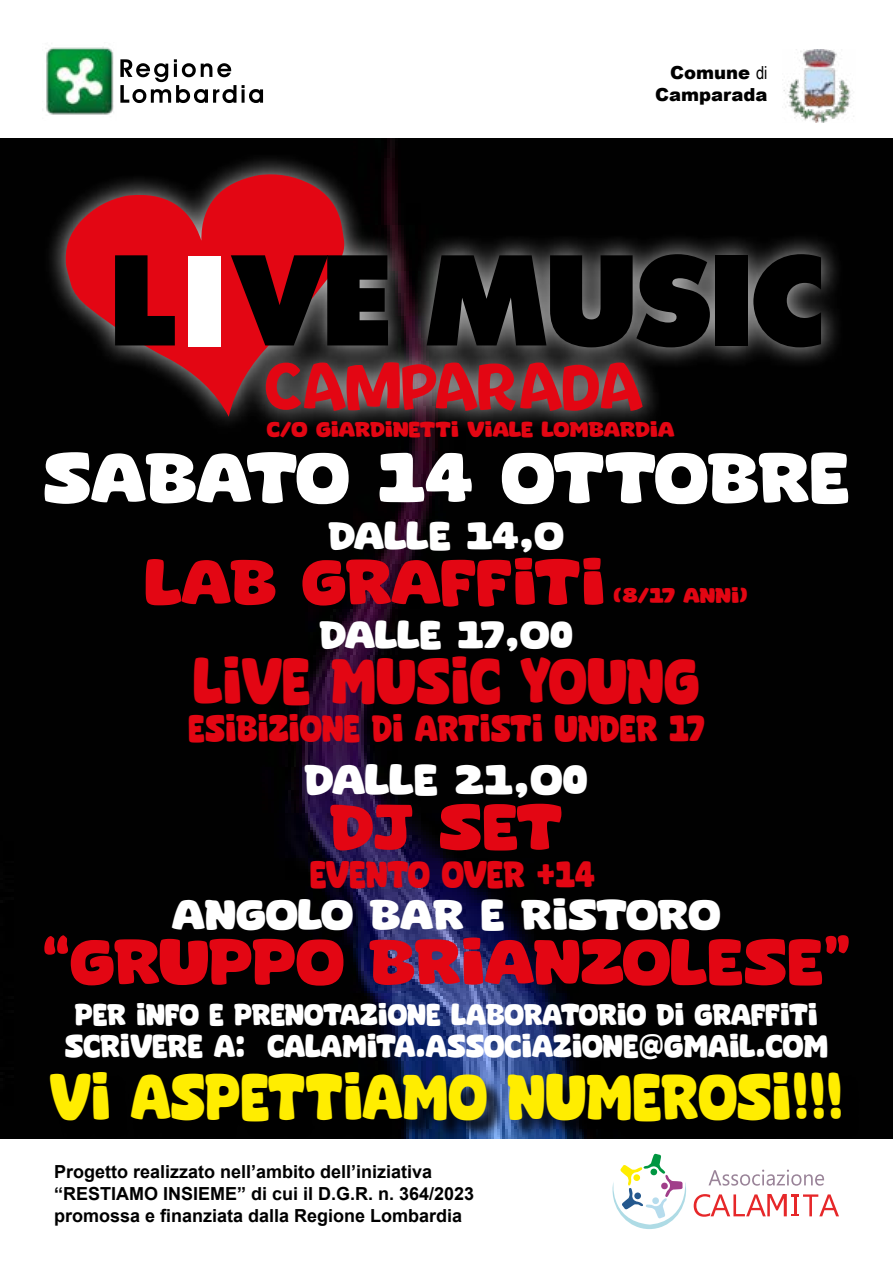
<style>
.page{position:relative;width:893px;height:1263px;background:#fff}
.page>*{position:absolute;margin:0;border:0;box-sizing:border-box;transform-origin:0 0}
.t1{font:60px "Super Comic";color:#fff}
.t2{font:54.3px "Super Comic";color:#ffed00;scale:.8 1}
.t3{font:54px "Super Comic";color:#e30613}
.t4{font:54px "Super Comic";color:#e30613;scale:.79 1}
.t5{font:36px "Super Comic";color:#fff}
.t6{font:33px "Super Comic";color:#fff}
.t7{font:31.5px "Super Comic";color:#e30613;scale:.79 1}
.t8{font:27px "Super Comic";color:#fff;scale:.86 1}
.t9{font:25.5px "Super Comic";color:#fff;scale:.86 1}
.t10{font:700 18px/21.6px "Arial";color:#000}
.t11{font:18px "Super Comic";color:#e30613}
.t12{font:900 18px/21.6px "Arial";color:#000;text-align:right}
.s1{font-family:"Arial Narrow";font-weight:400}
</style>
<div class="page">
<img style="left:0;top:139px;width:893px;height:999px">
<div style="left:42px;top:151px;width:802px;height:286px;background:#fff;opacity:.75"></div>
<svg style="left:64px;top:173px;width:281px;height:244px;background:#831017"></svg>
<svg style="left:115px;top:255px;width:60px;height:90px;background:#470105"></svg>
<svg style="left:231px;top:255px;width:157px;height:90px;background:#320c0e"></svg>
<svg style="left:427px;top:254px;width:283px;height:93px;background:#1a1a1a"></svg>
<div style="left:715px;top:255px;width:32px;height:90px;background:#000"></div>
<svg style="left:753px;top:254px;width:68px;height:93px;background:#151515"></svg>
<svg style="left:266px;top:362px;width:377px;height:49px;background:#a3272f"></svg>
<div style="left:189px;top:256px;width:32px;height:90px;background:#fff"></div>
<div style="left:52px;top:1075px;width:809px;height:63px;background:#000;opacity:.75"></div>
<img style="left:783px;top:50px;width:71px;height:72px">
<svg style="left:708px;top:1169px;width:116px;height:17px"></svg>
<svg style="left:694px;top:1194px;width:145px;height:23px"></svg>
<svg style="left:612px;top:1153px;width:74px;height:76px"></svg>
<img style="left:46px;top:47px;width:68px;height:68px">
<svg style="left:120px;top:59px;width:143px;height:44px"></svg>
<p class="t12" style="left:655px;top:62px;width:114px">Comune <span class="s1">di<br></span>Camparada</p>
<p class="t11" style="left:267px;top:416px;width:409px">C/O GIARDINETTI VIALE LOMBARDIA</p>
<h1 class="t1" style="left:43px;top:434px;width:808px">SABATO 14 OTTOBRE</h1>
<h3 class="t6" style="left:329px;top:512px;width:237px">DALLE 14,O</h3>
<h3 class="t3" style="left:145px;top:543px;width:461px">LAB GRAFFITI</h3>
<p class="t11" style="left:614px;top:582px;width:136px">(8/17 ANNI)</p>
<h3 class="t6" style="left:320px;top:611px;width:255px">DALLE 17,O0</h3>
<h3 class="t4" style="left:194px;top:642px;width:641px">LIVE MUSIC YOUNG</h3>
<h3 class="t7" style="left:188px;top:706px;width:655px">ESIBIZIONE DI ARTISTI UNDER 17</h3>
<h3 class="t5" style="left:305px;top:753px;width:285px">DALLE 21,O0</h3>
<h3 class="t3" style="left:330px;top:788px;width:234px">DJ SET</h3>
<h3 class="t7" style="left:310px;top:851px;width:363px">EVENTO OVER +14</h3>
<h3 class="t5" style="left:172px;top:888px;width:550px">ANGOLO BAR E RISTORO</h3>
<h3 class="t3" style="left:42px;top:923px;width:810px">“GRUPPO BRIANZOLESE”</h3>
<h3 class="t9" style="left:75px;top:996px;width:865px">PER INFO E PRENOTAZIONE LABORATORIO DI GRAFFITI</h3>
<h3 class="t8" style="left:65px;top:1027px;width:889px">SCRIVERE A: CALAMITA.ASSOCIAZIONE@GMAIL.COM</h3>
<h2 class="t2" style="left:50px;top:1057px;width:993px">VI ASPETTIAMO NUMEROSI!!!</h2>
<p class="t10" style="left:54px;top:1161px;width:422px">Progetto realizzato nell’ambito dell’iniziativa “RESTIAMO INSIEME” di cui il D.G.R. n. 364/2023 promossa e finanziata dalla Regione Lombardia</p>
</div>
